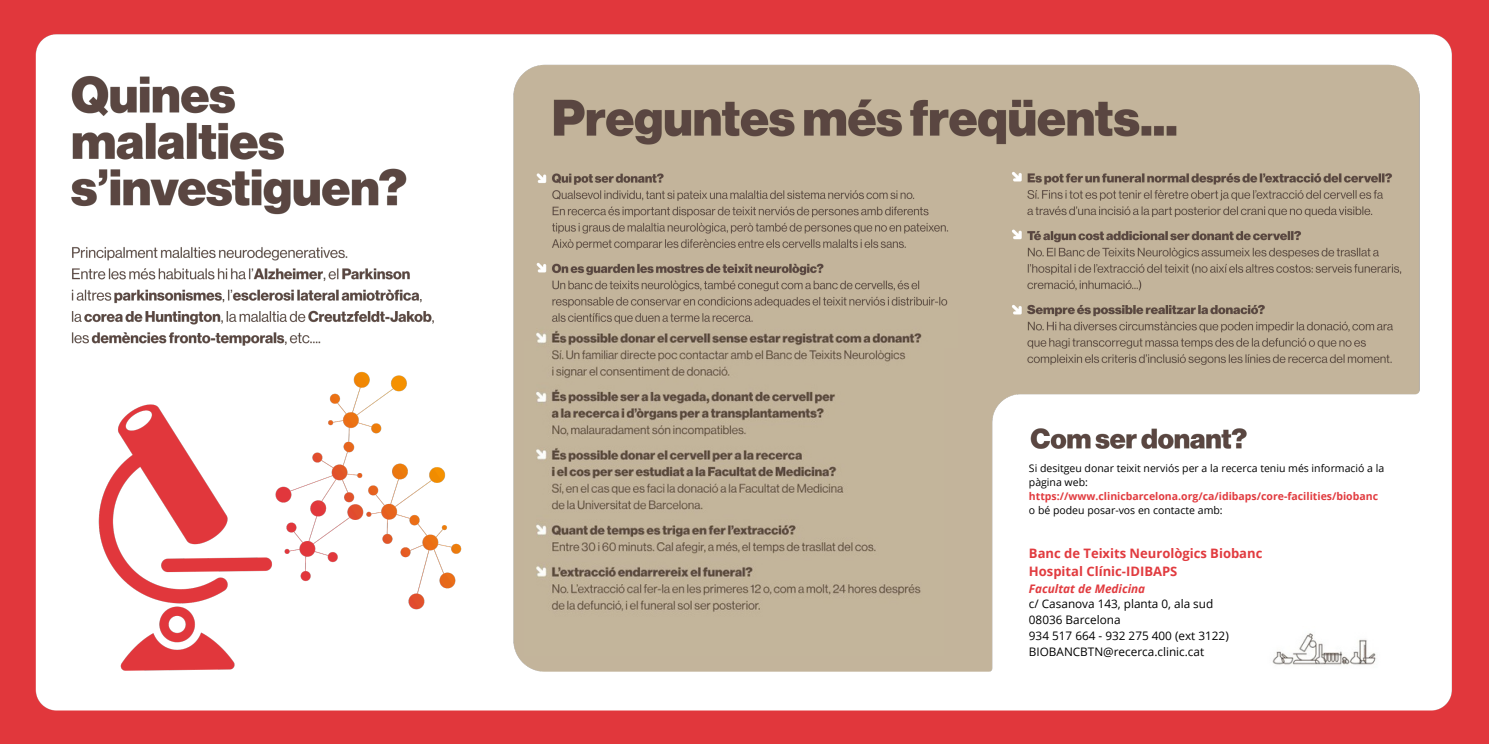
<style>
.page{position:relative;width:1489px;height:744px;background:#fff}
.page>*{position:absolute;margin:0;border:0;box-sizing:border-box;transform-origin:0 0}
.t1{font:700 13px/17.5px "Open Sans";color:#e13b3f}
.t2{font:11.75px/15.8px "Open Sans";color:#000}
.t3{font:10.5px/14px "Open Sans";color:#000}
.t4{font:700 10.5px "Open Sans";color:#e13b3f}
.s1{font-weight:700;font-style:italic;color:#e13b3f}
</style>
<div class="page">
<img style="left:0;top:0;width:1489px;height:743px">
<div style="left:1029px;top:462px;width:393px;height:223px;background:#fff"></div>
<img style="left:1272px;top:633px;width:104px;height:32px">
<div style="left:754px;top:310px;width:204px;height:38px;background:#c3b59b"></div>
<div style="left:525px;top:342px;width:418px;height:313px;background:#c3b59b"></div>
<img style="left:536px;top:327px;width:386px;height:285px">
<p class="t3" style="left:1029px;top:460px;width:357px">Si desitgeu donar teixit nerviós per a la recerca teniu més informació a la pàgina web:</p>
<p class="t4" style="left:1029px;top:488px;width:351px">https://www.clinicbarcelona.org/ca/idibaps/core-facilities/biobanc</p>
<p class="t3" style="left:1029px;top:502px;width:195px">o bé podeu posar-vos en contacte amb:</p>
<p class="t1" style="left:1029px;top:544px;width:235px">Banc de Teixits Neurològics Biobanc<br>Hospital Clínic-IDIBAPS</p>
<p class="t2" style="left:1029px;top:580px;width:201px"><span class="s1">Facultat de Medicina<br></span>c/ Casanova 143, planta 0, ala sud<br>08036 Barcelona<br>934 517 664 - 932 275 400 (ext 3122)<br>BIOBANCBTN@recerca.clinic.cat</p>
</div>
